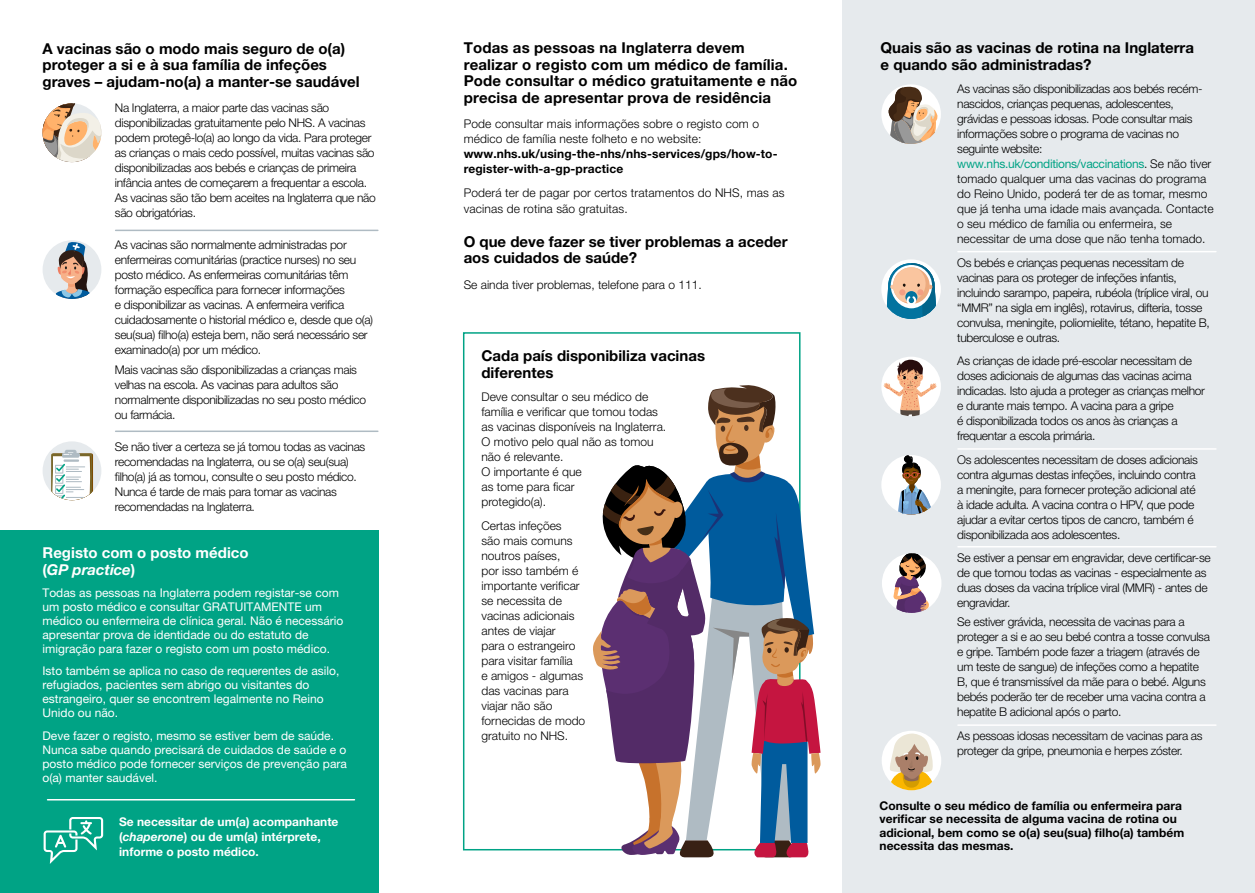
<style>
.page{position:relative;width:1255px;height:893px;background:#fff}
.page>*{position:absolute;margin:0;border:0;box-sizing:border-box;transform-origin:0 0}
.t1{font:700 15px/16.5px "Helvetica Neue LT Pro";color:#000}
.t2{font:700 15px/16.5px "Helvetica Neue LT Pro";color:#fff}
.t3{font:300 12px/15px "Helvetica Neue LT Pro";letter-spacing:-.025em;color:#000}
.t4{font:12px/14px "Helvetica Neue LT Pro";color:#fff}
.t5{font:300 12px/15px "Helvetica Neue LT Pro";color:#000}
.t6{font:700 12px/13.5px "Helvetica Neue LT Pro";color:#000}
.t7{font:300 12px/15px "Helvetica Neue LT Pro";letter-spacing:.01em;color:#000}
.t8{font:700 12px/15px "Helvetica Neue LT Pro";color:#fff}
.s1{font-style:italic}
.s2{font-weight:400;color:#00a385}
</style>
<div class="page">
<div style="left:842px;top:0;width:412px;height:893px;background:#e6eaed"></div>
<hr style="left:957px;top:251px;width:258px;height:1px;background:#fff">
<hr style="left:957px;top:448px;width:258px;height:2px;background:#fff">
<hr style="left:957px;top:546px;width:258px;height:1px;background:#fff">
<hr style="left:957px;top:724px;width:258px;height:2px;background:#fff">
<div style="left:881px;top:84px;width:59px;height:60px;background:#fff;border-radius:50%"></div>
<svg style="left:881px;top:86px;width:56px;height:58px"></svg>
<div style="left:881px;top:357px;width:59px;height:59px;background:#fff;border-radius:50%"></div>
<svg style="left:883px;top:360px;width:54px;height:56px"></svg>
<div style="left:881px;top:259px;width:59px;height:60px;background:#fff;border-radius:50%"></div>
<svg style="left:886px;top:263px;width:50px;height:56px"></svg>
<div style="left:881px;top:455px;width:59px;height:60px;background:#fff;border-radius:50%"></div>
<svg style="left:897px;top:455px;width:35px;height:60px"></svg>
<div style="left:881px;top:553px;width:60px;height:60px;background:#fff;border-radius:50%"></div>
<svg style="left:891px;top:553px;width:39px;height:60px"></svg>
<svg style="left:882px;top:733px;width:59px;height:57px"></svg>
<div style="left:43px;top:240px;width:58px;height:59px;background:#e6eaed;border-radius:50%"></div>
<svg style="left:43px;top:241px;width:49px;height:58px"></svg>
<div style="left:0;top:530px;width:378px;height:363px;background:#00a385"></div>
<div style="left:43px;top:441px;width:58px;height:59px;background:#e6eaed;border-radius:50%"></div>
<svg style="left:51px;top:450px;width:42px;height:50px"></svg>
<hr style="left:116px;top:230px;width:262px;height:1px;background:#afbbc3">
<hr style="left:116px;top:431px;width:262px;height:1px;background:#afbbc3">
<svg style="left:44px;top:817px;width:59px;height:47px"></svg>
<svg style="left:43px;top:103px;width:58px;height:59px"></svg>
<hr style="left:48px;top:799px;width:306px;height:1px;background:#fff">
<svg style="left:584px;top:383px;width:236px;height:474px"></svg>
<p class="t1" style="left:43px;top:40px;width:318px">A vacinas são o modo mais seguro de o(a) proteger a si e à sua família de infeções graves – ajudam-no(a) a manter-se saudável</p>
<p class="t3" style="left:115px;top:100px;width:262px">Na Inglaterra, a maior parte das vacinas são disponibilizadas gratuitamente pelo NHS. A vacinas podem protegê-lo(a) ao longo da vida. Para proteger as crianças o mais cedo possível, muitas vacinas são disponibilizadas aos bebés e crianças de primeira infância antes de começarem a frequentar a escola.<br>As vacinas são tão bem aceites na Inglaterra que não são obrigatórias.</p>
<p class="t3" style="left:115px;top:237px;width:260px">As vacinas são normalmente administradas por enfermeiras comunitárias (practice nurses) no seu posto médico. As enfermeiras comunitárias têm formação específica para fornecer informações<br>e disponibilizar as vacinas. A enfermeira verifica cuidadosamente o historial médico e, desde que o(a) seu(sua) filho(a) esteja bem, não será necessário ser examinado(a) por um médico.</p>
<p class="t3" style="left:115px;top:361px;width:253px">Mais vacinas são disponibilizadas a crianças mais velhas na escola. As vacinas para adultos são normalmente disponibilizadas no seu posto médico ou farmácia.</p>
<p class="t3" style="left:115px;top:438px;width:252px">Se não tiver a certeza se já tomou todas as vacinas recomendadas na Inglaterra, ou se o(a) seu(sua) filho(a) já as tomou, consulte o seu posto médico.<br>Nunca é tarde de mais para tomar as vacinas recomendadas na Inglaterra.</p>
<p class="t2" style="left:43px;top:544px;width:208px">Registo com o posto médico (<span class="s1">GP practice</span>)</p>
<p class="t4" style="left:43px;top:586px;width:302px">Todas as pessoas na Inglaterra podem registar-se com um posto médico e consultar GRATUITAMENTE um médico ou enfermeira de clínica geral. Não é necessário apresentar prova de identidade ou do estatuto de imigração para fazer o registo com um posto médico.</p>
<p class="t4" style="left:43px;top:664px;width:298px">Isto também se aplica no caso de requerentes de asilo, refugiados, pacientes sem abrigo ou visitantes do estrangeiro, quer se encontrem legalmente no Reino Unido ou não.</p>
<p class="t4" style="left:43px;top:728px;width:306px">Deve fazer o registo, mesmo se estiver bem de saúde.<br>Nunca sabe quando precisará de cuidados de saúde e o posto médico pode fornecer serviços de prevenção para o(a) manter saudável.</p>
<p class="t8" style="left:119px;top:814px;width:221px">Se necessitar de um(a) acompanhante (<span class="s1">chaperone</span>) ou de um(a) intérprete, informe o posto médico.</p>
<p class="t1" style="left:463px;top:39px;width:335px">Todas as pessoas na Inglaterra devem realizar o registo com um médico de família.<br>Pode consultar o médico gratuitamente e não precisa de apresentar prova de residência</p>
<p class="t7" style="left:463px;top:116px;width:297px">Pode consultar mais informações sobre o registo com o médico de família neste folheto e no website:</p>
<p class="t6" style="left:463px;top:146px;width:315px;line-height:15px">www.nhs.uk/using-the-nhs/nhs-services/gps/how-to&shy;register-with-a-gp-practice</p>
<p class="t7" style="left:463px;top:184px;width:322px;line-height:16.5px">Poderá ter de pagar por certos tratamentos do NHS, mas as vacinas de rotina são gratuitas.</p>
<p class="t1" style="left:463px;top:233px;width:325px">O que deve fazer se tiver problemas a aceder aos cuidados de saúde?</p>
<p class="t5" style="left:463px;top:277px;width:240px">Se ainda tiver problemas, telefone para o 111.</p>
<p class="t1" style="left:481px;top:347px;width:225px">Cada país disponibiliza vacinas diferentes</p>
<p class="t5" style="left:481px;top:389px;width:186px">Deve consultar o seu médico de família e verificar que tomou todas as vacinas disponíveis na Inglaterra.<br>O motivo pelo qual não as tomou não é relevante.<br>O importante é que<br>as tome para ficar<br>protegido(a).</p>
<p class="t5" style="left:481px;top:518px;width:105px">Certas infeções<br>são mais comuns noutros países,<br>por isso também é importante verificar se necessita de vacinas adicionais antes de viajar<br>para o estrangeiro para visitar família<br>e amigos - algumas das vacinas para viajar não são fornecidas de modo gratuito no NHS.</p>
<p class="t1" style="left:880px;top:39px;width:315px">Quais são as vacinas de rotina na Inglaterra e quando são administradas?</p>
<p class="t3" style="left:957px;top:81px;width:258px">As vacinas são disponibilizadas aos bebés recém&shy;nascidos, crianças pequenas, adolescentes, grávidas e pessoas idosas. Pode consultar mais informações sobre o programa de vacinas no seguinte website: <span class="s2">www.nhs.uk/conditions/vaccinations</span>. Se não tiver tomado qualquer uma das vacinas do programa do Reino Unido, poderá ter de as tomar, mesmo que já tenha uma idade mais avançada. Contacte o seu médico de família ou enfermeira, se necessitar de uma dose que não tenha tomado.</p>
<p class="t3" style="left:957px;top:254px;width:254px">Os bebés e crianças pequenas necessitam de vacinas para os proteger de infeções infantis, incluindo sarampo, papeira, rubéola (tríplice viral, ou “MMR” na sigla em inglês), rotavirus, difteria, tosse convulsa, meningite, poliomielite, tétano, hepatite B, tuberculose e outras.</p>
<p class="t3" style="left:957px;top:353px;width:249px">As crianças de idade pré-escolar necessitam de doses adicionais de algumas das vacinas acima indicadas. Isto ajuda a proteger as crianças melhor e durante mais tempo. A vacina para a gripe<br>é disponibilizada todos os anos às crianças a frequentar a escola primária.</p>
<p class="t3" style="left:957px;top:451px;width:242px">Os adolescentes necessitam de doses adicionais contra algumas destas infeções, incluindo contra a meningite, para fornecer proteção adicional até à idade adulta. A vacina contra o HPV, que pode ajudar a evitar certos tipos de cancro, também é disponibilizada aos adolescentes.</p>
<p class="t3" style="left:957px;top:550px;width:255px">Se estiver a pensar em engravidar, deve certificar-se de que tomou todas as vacinas - especialmente as duas doses da vacina tríplice viral (MMR) - antes de engravidar.</p>
<p class="t3" style="left:957px;top:614px;width:254px">Se estiver grávida, necessita de vacinas para a proteger a si e ao seu bebé contra a tosse convulsa e gripe. Também pode fazer a triagem (através de um teste de sangue) de infeções como a hepatite B, que é transmissível da mãe para o bebé. Alguns bebés poderão ter de receber uma vacina contra a hepatite B adicional após o parto.</p>
<p class="t3" style="left:957px;top:728px;width:247px">As pessoas idosas necessitam de vacinas para as proteger da gripe, pneumonia e herpes zóster.</p>
<p class="t6" style="left:879px;top:799px;width:306px">Consulte o seu médico de família ou enfermeira para verificar se necessita de alguma vacina de rotina ou adicional, bem como se o(a) seu(sua) filho(a) também necessita das mesmas.</p>
</div>
